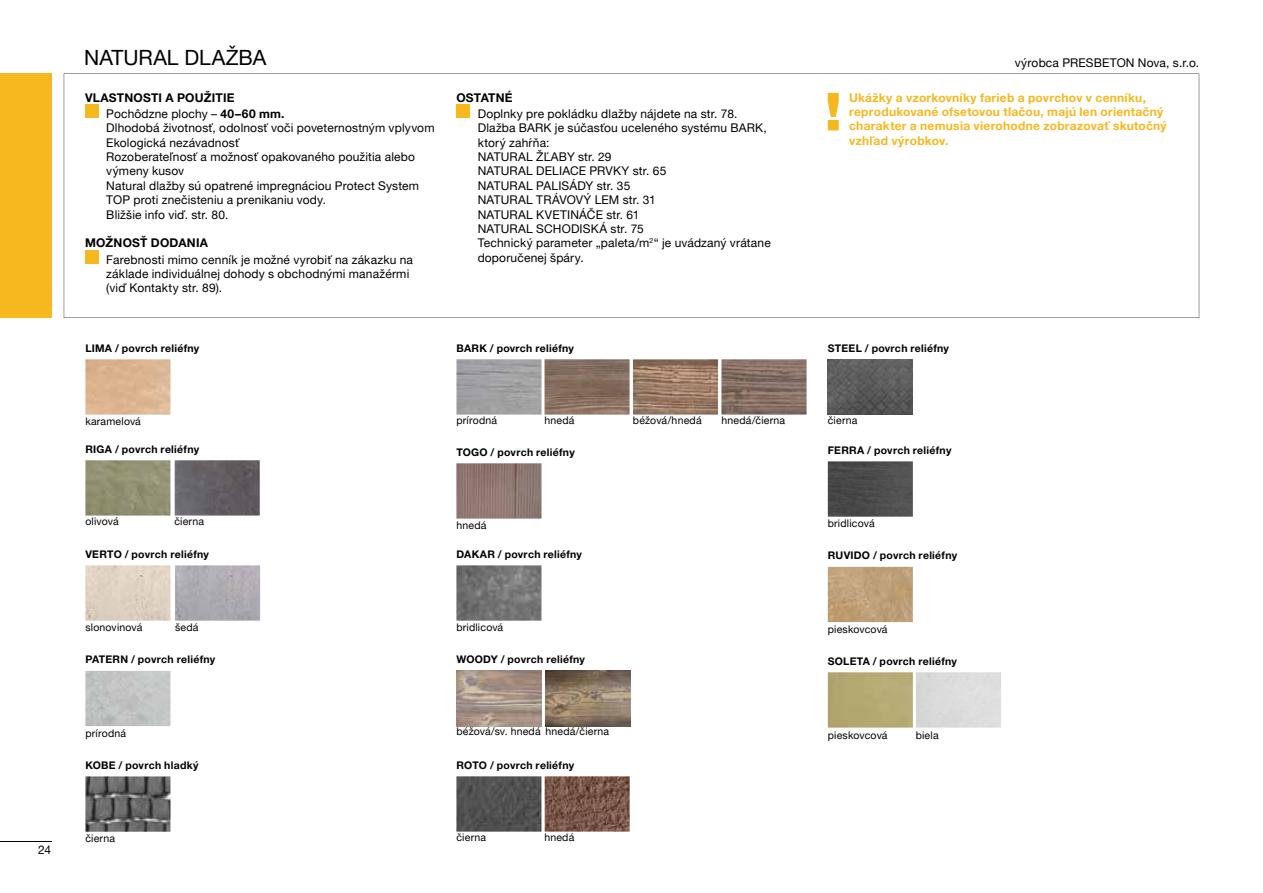
<style>
.page{position:relative;width:1263px;height:893px;background:#fff}
.page>*{position:absolute;margin:0;border:0;box-sizing:border-box;transform-origin:0 0}
.t1{font:21px "Helvetica Neue LT Pro";color:#000}
.t2{font:12px/14.4px "Helvetica Neue LT Pro";letter-spacing:.015em;color:#000}
.t3{font:700 12px/14.4px "Helvetica Neue LT Pro";letter-spacing:.02em;color:#f6b71f}
.t4{font:700 12px/16.2px "Helvetica Neue LT Pro";letter-spacing:.02em;color:#000}
.t5{font:700 10.5px "Helvetica Neue LT Pro";letter-spacing:.025em;color:#000}
.t6{font:10.5px "Helvetica Neue LT Pro";letter-spacing:.015em;color:#000}
.s1{font-weight:400}
</style>
<div class="page">
<div style="left:0;top:74px;width:51px;height:244px;background:#f6b71f"></div>
<hr style="left:0;top:841px;width:51px;height:1px;background:#000">
<svg style="left:64px;top:73px;width:1135px;height:245px"></svg>
<div style="left:85px;top:104px;width:13px;height:14px;background:#f6b71f"></div>
<div style="left:85px;top:250px;width:13px;height:14px;background:#f6b71f"></div>
<div style="left:456px;top:104px;width:14px;height:14px;background:#f6b71f"></div>
<img style="left:85px;top:359px;width:85px;height:56px">
<img style="left:85px;top:460px;width:85px;height:56px">
<img style="left:175px;top:460px;width:85px;height:56px">
<img style="left:85px;top:776px;width:85px;height:56px">
<img style="left:85px;top:671px;width:85px;height:55px">
<img style="left:456px;top:463px;width:85px;height:56px">
<img style="left:456px;top:565px;width:85px;height:56px">
<img style="left:456px;top:776px;width:85px;height:56px">
<img style="left:545px;top:776px;width:85px;height:56px">
<img style="left:828px;top:359px;width:85px;height:56px">
<img style="left:828px;top:567px;width:85px;height:55px">
<img style="left:828px;top:672px;width:85px;height:56px">
<svg style="left:828px;top:93px;width:11px;height:37px"></svg>
<img style="left:456px;top:359px;width:85px;height:56px">
<svg style="left:633px;top:359px;width:85px;height:56px;background:#9c7d68"></svg>
<img style="left:721px;top:359px;width:85px;height:56px">
<img style="left:544px;top:359px;width:86px;height:56px">
<img style="left:545px;top:671px;width:85px;height:55px">
<img style="left:456px;top:671px;width:85px;height:55px">
<img style="left:828px;top:461px;width:85px;height:56px">
<img style="left:85px;top:565px;width:85px;height:56px">
<img style="left:175px;top:565px;width:85px;height:56px">
<p class="t2" style="left:38px;top:843px;width:15px">24</p>
<h1 class="t1" style="left:84px;top:45px;width:184px">NATURAL DLAŽBA</h1>
<p class="t4" style="left:106px;top:89px;width:180px;text-indent:-21px">VLASTNOSTI A POUŽITIE<br><span class="s1">Pochôdzne plochy –</span> 40–60 mm.</p>
<p class="t2" style="left:106px;top:120px;width:330px">Dlhodobá životnosť, odolnosť voči poveternostným vplyvom Ekologická nezávadnosť<br>Rozoberateľnosť a možnosť opakovaného použitia alebo výmeny kusov<br>Natural dlažby sú opatrené impregnáciou Protect System TOP proti znečisteniu a prenikaniu vody.<br>Bližšie info viď. str. 80.</p>
<p class="t4" style="left:85px;top:235px;width:124px">MOŽNOSŤ DODANIA</p>
<p class="t2" style="left:106px;top:252px;width:308px">Farebnosti mimo cenník je možné vyrobiť na zákazku na základe individuálnej dohody s obchodnými manažérmi (viď Kontakty str. 89).</p>
<p class="t5" style="left:85px;top:342px;width:115px">LIMA / povrch reliéfny</p>
<p class="t4" style="left:456px;top:89px;width:58px">OSTATNÉ</p>
<p class="t2" style="left:478px;top:106px;width:295px">Doplnky pre pokládku dlažby nájdete na str. 78.<br>Dlažba BARK je súčasťou uceleného systému BARK, ktorý zahŕňa:<br>NATURAL ŽĽABY str. 29<br>NATURAL DELIACE PRVKY str. 65<br>NATURAL PALISÁDY str. 35<br>NATURAL TRÁVOVÝ LEM str. 31<br>NATURAL KVETINÁČE str. 61<br>NATURAL SCHODISKÁ str. 75<br>Technický parameter „paleta/m<sup>2</sup>“ je uvádzaný vrátane doporučenej špáry.</p>
<p class="t5" style="left:456px;top:342px;width:119px">BARK / povrch reliéfny</p>
<p class="t6" style="left:85px;top:415px;width:57px">karamelová</p>
<p class="t6" style="left:456px;top:414px;width:42px">prírodná</p>
<p class="t6" style="left:544px;top:414px;width:31px">hnedá</p>
<p class="t6" style="left:633px;top:414px;width:70px">béžová/hnedá</p>
<p class="t6" style="left:721px;top:414px;width:65px">hnedá/čierna</p>
<p class="t5" style="left:85px;top:443px;width:115px">RIGA / povrch reliéfny</p>
<p class="t5" style="left:456px;top:446px;width:120px">TOGO / povrch reliéfny</p>
<p class="t6" style="left:85px;top:515px;width:35px">olivová</p>
<p class="t6" style="left:174px;top:515px;width:31px">čierna</p>
<p class="t5" style="left:85px;top:548px;width:125px">VERTO / povrch reliéfny</p>
<p class="t6" style="left:456px;top:519px;width:31px">hnedá</p>
<p class="t5" style="left:456px;top:548px;width:127px">DAKAR / povrch reliéfny</p>
<p class="t6" style="left:85px;top:621px;width:59px">slonovinová</p>
<p class="t6" style="left:175px;top:621px;width:25px">šedá</p>
<p class="t5" style="left:85px;top:653px;width:131px">PATERN / povrch reliéfny</p>
<p class="t6" style="left:456px;top:621px;width:48px">bridlicová</p>
<p class="t5" style="left:456px;top:653px;width:130px">WOODY / povrch reliéfny</p>
<p class="t6" style="left:85px;top:727px;width:42px">prírodná</p>
<p class="t6" style="left:456px;top:725px;width:154px">béžová/sv. hnedá hnedá/čierna</p>
<p class="t5" style="left:85px;top:759px;width:115px">KOBE / povrch hladký</p>
<p class="t5" style="left:456px;top:759px;width:119px">ROTO / povrch reliéfny</p>
<p class="t6" style="left:85px;top:832px;width:31px">čierna</p>
<p class="t6" style="left:456px;top:831px;width:31px">čierna</p>
<p class="t6" style="left:544px;top:831px;width:31px">hnedá</p>
<p class="t2" style="left:1015px;top:55px;width:186px">výrobca PRESBETON Nova, s.r.o.</p>
<p class="t3" style="left:849px;top:90px;width:319px">Ukážky a vzorkovníky farieb a povrchov v cenníku, reprodukované ofsetovou tlačou, majú len orientačný charakter a nemusia vierohodne zobrazovať skutočný vzhľad výrobkov.</p>
<p class="t5" style="left:828px;top:342px;width:123px">STEEL / povrch reliéfny</p>
<p class="t6" style="left:828px;top:414px;width:31px">čierna</p>
<p class="t5" style="left:828px;top:444px;width:125px">FERRA / povrch reliéfny</p>
<p class="t6" style="left:828px;top:517px;width:48px">bridlicová</p>
<p class="t5" style="left:828px;top:549px;width:131px">RUVIDO / povrch reliéfny</p>
<p class="t6" style="left:828px;top:623px;width:61px">pieskovcová</p>
<p class="t5" style="left:828px;top:655px;width:131px">SOLETA / povrch reliéfny</p>
<p class="t6" style="left:828px;top:729px;width:61px">pieskovcová</p>
<p class="t6" style="left:916px;top:729px;width:24px">biela</p>
</div>
